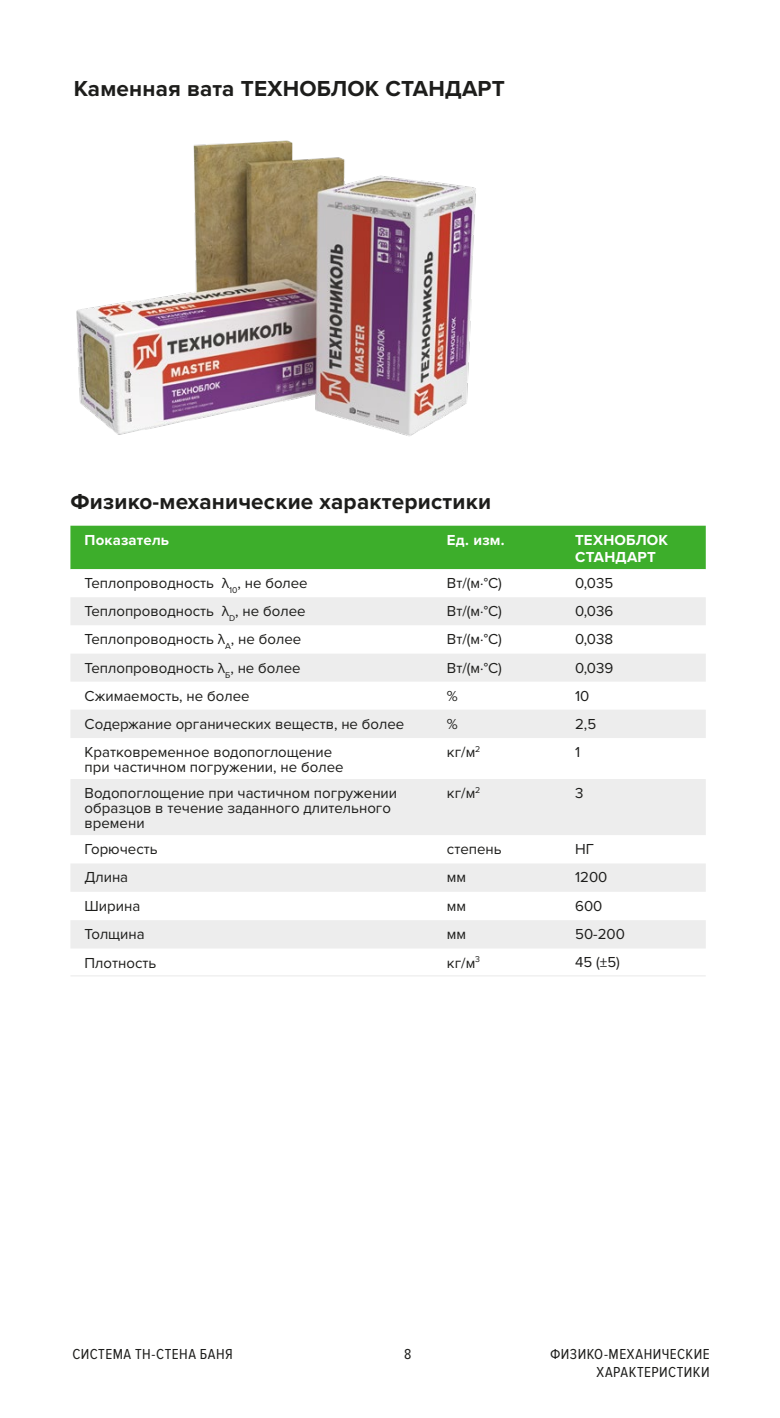
<style>
.page{position:relative;width:780px;height:1418px;background:#fff}
.page>*{position:absolute;margin:0;border:0;box-sizing:border-box;transform-origin:0 0}
.t1{font:700 22.5px "Proxima Nova";letter-spacing:.01em;color:#1d1d1b}
.t2{font:15px/15px "Proxima Nova";color:#1d1d1b}
.t3{font:15px/17.5px "Proxima Nova Cond";letter-spacing:.03em;color:#1d1d1b;text-align:right}
.t4{font:700 15px/17.5px "Proxima Nova";letter-spacing:.015em;color:#fff}
</style>
<div class="page">
<img style="left:76px;top:140px;width:400px;height:296px">
<hr style="left:779px;top:0;width:1px;height:1417px;background:#3dae2b">
<div style="left:70px;top:525px;width:635px;height:44px;background:#3dae2b"></div>
<svg style="left:70px;top:597px;width:635px;height:238px;fill:#ededed"></svg>
<svg style="left:70px;top:864px;width:635px;height:84px;fill:#ededed"></svg>
<hr style="left:70px;top:975px;width:370px;height:1px;background:#ededed">
<hr style="left:440px;top:975px;width:128px;height:1px;background:#ededed">
<hr style="left:568px;top:975px;width:137px;height:1px;background:#ededed">
<h1 class="t1" style="left:74px;top:75px;width:433px">Каменная вата ТЕХНОБЛОК СТАНДАРТ</h1>
<h1 class="t1" style="left:70px;top:487px;width:422px">Физико-механические характеристики</h1>
<p class="t4" style="left:85px;top:531px;width:86px">Показатель</p>
<p class="t4" style="left:447px;top:531px;width:59px">Ед. изм.</p>
<p class="t4" style="left:575px;top:531px;width:94px">ТЕХНОБЛОК<br>СТАНДАРТ</p>
<p class="t2" style="left:85px;top:576px;width:225px">Теплопроводность λ<sub>10</sub>, не более</p>
<p class="t2" style="left:447px;top:576px;width:56px">Вт/(м·°C)</p>
<p class="t2" style="left:575px;top:576px;width:40px">0,035</p>
<p class="t2" style="left:85px;top:604px;width:222px">Теплопроводность λ<sub>D</sub>, не более</p>
<p class="t2" style="left:447px;top:604px;width:56px">Вт/(м·°C)</p>
<p class="t2" style="left:575px;top:604px;width:40px">0,036</p>
<p class="t2" style="left:85px;top:632px;width:218px">Теплопроводность λ<sub>А</sub>, не более</p>
<p class="t2" style="left:447px;top:632px;width:56px">Вт/(м·°C)</p>
<p class="t2" style="left:575px;top:632px;width:39px">0,038</p>
<p class="t2" style="left:85px;top:660px;width:217px">Теплопроводность λ<sub>Б</sub>, не более</p>
<p class="t2" style="left:447px;top:660px;width:56px">Вт/(м·°C)</p>
<p class="t2" style="left:575px;top:660px;width:40px">0,039</p>
<p class="t2" style="left:85px;top:688px;width:166px">Сжимаемость, не более</p>
<p class="t2" style="left:447px;top:688px;width:12px">%</p>
<p class="t2" style="left:575px;top:688px;width:16px">10</p>
<p class="t2" style="left:85px;top:716px;width:321px">Содержание органических веществ, не более</p>
<p class="t2" style="left:447px;top:716px;width:12px">%</p>
<p class="t2" style="left:575px;top:716px;width:23px">2,5</p>
<p class="t2" style="left:85px;top:744px;width:260px">Кратковременное водопоглощение при частичном погружении, не более</p>
<p class="t2" style="left:447px;top:744px;width:35px">кг/м<sup>2</sup></p>
<p class="t2" style="left:575px;top:744px;width:7px">1</p>
<p class="t2" style="left:85px;top:785px;width:314px">Водопоглощение при частичном погружении образцов в течение заданного длительного времени</p>
<p class="t2" style="left:447px;top:785px;width:35px">кг/м<sup>2</sup></p>
<p class="t2" style="left:575px;top:785px;width:10px">3</p>
<p class="t2" style="left:85px;top:841px;width:75px">Горючесть</p>
<p class="t2" style="left:447px;top:841px;width:56px">степень</p>
<p class="t2" style="left:575px;top:841px;width:20px">НГ</p>
<p class="t2" style="left:85px;top:870px;width:45px">Длина</p>
<p class="t2" style="left:447px;top:870px;width:21px">мм</p>
<p class="t2" style="left:575px;top:870px;width:34px">1200</p>
<p class="t2" style="left:85px;top:898px;width:57px">Ширина</p>
<p class="t2" style="left:447px;top:898px;width:21px">мм</p>
<p class="t2" style="left:575px;top:898px;width:29px">600</p>
<p class="t2" style="left:85px;top:926px;width:62px">Толщина</p>
<p class="t2" style="left:447px;top:926px;width:21px">мм</p>
<p class="t2" style="left:575px;top:926px;width:51px">50-200</p>
<p class="t2" style="left:85px;top:955px;width:73px">Плотность</p>
<p class="t2" style="left:447px;top:955px;width:35px">кг/м<sup>3</sup></p>
<p class="t2" style="left:575px;top:955px;width:46px">45 (±5)</p>
<p class="t3" style="left:72px;top:1345px;width:162px">СИСТЕМА ТН-СТЕНА БАНЯ</p>
<p class="t3" style="left:404px;top:1345px;width:9px">8</p>
<p class="t3" style="left:550px;top:1345px;width:161px">ФИЗИКО-МЕХАНИЧЕСКИЕ<br>ХАРАКТЕРИСТИКИ</p>
</div>
